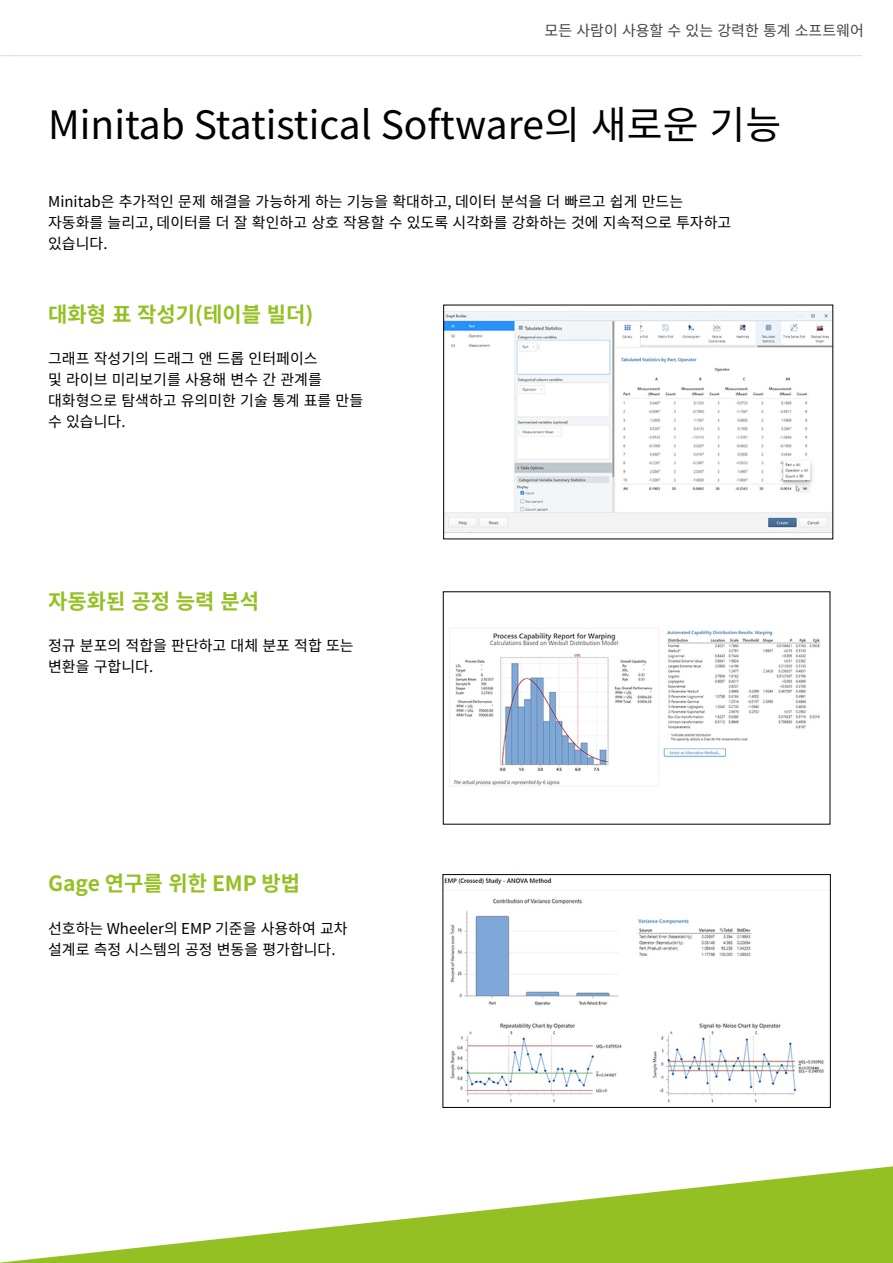
<style>
.page{position:relative;width:893px;height:1263px;background:#fff}
.page>*{position:absolute;margin:0;border:0;box-sizing:border-box;transform-origin:0 0}
.t1{font:39px "Noto Sans KR";color:#000}
.t2{font:700 21px "Noto Sans KR";color:#95c023}
.t3{font:15px/21px "Noto Sans KR";color:#000}
.t4{font:15px "Noto Sans KR";color:#424446}
</style>
<div class="page">
<hr style="left:8px;top:55px;width:854px;height:1px;background:#dbdee2">
<img style="left:445px;top:311px;width:386px;height:222px">
<img style="left:449px;top:628px;width:372px;height:158px">
<img style="left:444px;top:878px;width:380px;height:225px">
<div style="left:442px;top:874px;width:389px;height:234px;border:1px solid #000"></div>
<svg style="left:0;top:1166px;width:893px;height:97px"></svg>
<p class="t4" style="left:545px;top:22px;width:321px">모든 사람이 사용할 수 있는 강력한 통계 소프트웨어</p>
<h1 class="t1" style="left:48px;top:102px;width:735px">Minitab Statistical Software의 새로운 기능</h1>
<p class="t3" style="left:48px;top:191px;width:685px">Minitab은 추가적인 문제 해결을 가능하게 하는 기능을 확대하고, 데이터 분석을 더 빠르고 쉽게 만드는 자동화를 늘리고, 데이터를 더 잘 확인하고 상호 작용할 수 있도록 시각화를 강화하는 것에 지속적으로 투자하고 있습니다.</p>
<h2 class="t2" style="left:48px;top:302px;width:267px">대화형 표 작성기(테이블 빌더)</h2>
<p class="t3" style="left:48px;top:349px;width:317px">그래프 작성기의 드래그 앤 드롭 인터페이스<br>및 라이브 미리보기를 사용해 변수 간 관계를 대화형으로 탐색하고 유의미한 기술 통계 표를 만들 수 있습니다.</p>
<h2 class="t2" style="left:48px;top:589px;width:212px">자동화된 공정 능력 분석</h2>
<p class="t3" style="left:48px;top:635px;width:307px">정규 분포의 적합을 판단하고 대체 분포 적합 또는 변환을 구합니다.</p>
<h2 class="t2" style="left:48px;top:872px;width:254px">Gage 연구를 위한 EMP 방법</h2>
<p class="t3" style="left:48px;top:918px;width:301px">선호하는 Wheeler의 EMP 기준을 사용하여 교차 설계로 측정 시스템의 공정 변동을 평가합니다.</p>
</div>
